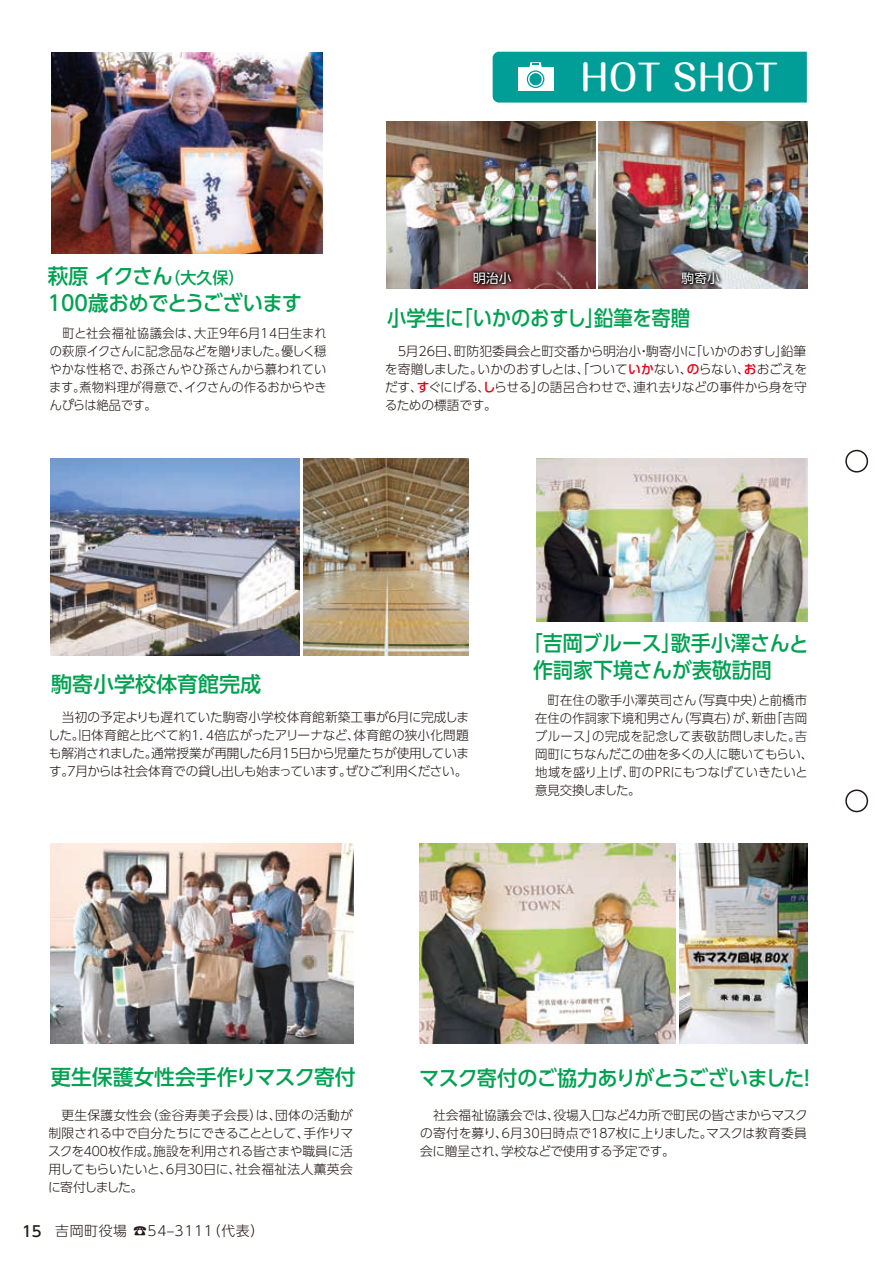
<style>
.page{position:relative;width:893px;height:1263px;background:#fff}
.page>*{position:absolute;margin:0;border:0;box-sizing:border-box;transform-origin:0 0}
.t1{font:500 36px "Maru Fo Pro";color:#fff}
.t2{font:500 21px/27px "UD Shin Go Pr 6";color:#00a151;scale:.95 1}
.t3{font:500 21px/27px "UD Shin Go Pr 6";letter-spacing:-.025em;color:#00a151}
.t4{font:500 21px "UD Shin Go Pr 6";color:#00a151}
.t5{font:500 21px "UD Shin Go Pr 6";letter-spacing:-.035em;color:#00a151;scale:.96 1}
.t6{font:500 21px "UD Shin Go Pr 6";color:#00a151;scale:.92 1}
.t7{font:300 13.8px "UD Shin Go Pro";letter-spacing:.05em;color:#231916}
.t8{font:300 12.75px/18px "UD Shin Go Pr 6";letter-spacing:-.015em;color:#231916;text-align:justify}
.t9{font:300 12.75px/18px "UD Shin Go Pr 6";letter-spacing:-.015em;color:#231916;text-align:justify;scale:.96 1}
.t10{font:12.75px "UD Shin Go Pr 6";color:#fff}
.s1{font-size:16.5px}
.s2{font-weight:500;color:#e60013}
.s3{font-weight:500;font-size:14.85px}
</style>
<div class="page">
<svg style="left:493px;top:52px;width:314px;height:51px;background:#0da39c"></svg>
<img style="left:536px;top:458px;width:271px;height:164px">
<img style="left:51px;top:53px;width:271px;height:200px">
<img style="left:420px;top:844px;width:255px;height:200px">
<img style="left:680px;top:844px;width:127px;height:200px">
<img style="left:51px;top:844px;width:302px;height:200px">
<img style="left:387px;top:121px;width:208px;height:168px">
<img style="left:599px;top:121px;width:208px;height:168px">
<img style="left:51px;top:458px;width:248px;height:197px">
<img style="left:303px;top:458px;width:166px;height:197px">
<img style="left:626px;top:216px;width:149px;height:73px">
<img style="left:418px;top:216px;width:149px;height:73px">
<div style="left:845px;top:450px;width:23px;height:23px;border:2px solid #231916;border-radius:50%"></div>
<div style="left:845px;top:789px;width:23px;height:23px;border:2px solid #231916;border-radius:50%"></div>
<h1 class="t1" style="left:580px;top:49px;width:199px">HOT SHOT</h1>
<h2 class="t3" style="left:48px;top:262px;width:256px">萩原 イクさん<span class="s1">（大久保）<br></span>100歳おめでとうございます</h2>
<p class="t9" style="left:49px;top:324px;width:290px">　町と社会福祉協議会は、大正９年６月14日生まれの萩原イクさんに記念品などを贈りました。優しく穏やかな性格で、お孫さんやひ孫さんから慕われています。煮物料理が得意で、イクさんの作るおからやきんぴらは絶品です。</p>
<p class="t10" style="left:473px;top:267px;width:40px">明治小</p>
<p class="t10" style="left:682px;top:267px;width:40px">駒寄小</p>
<h2 class="t6" style="left:387px;top:301px;width:331px">小学生に「いかのおすし」鉛筆を寄贈</h2>
<p class="t8" style="left:385px;top:341px;width:424px">　５月26日、町防犯委員会と町交番から明治小・駒寄小に「いかのおすし」鉛筆を寄贈しました。いかのおすしとは、「ついて<span class="s2">いか</span>ない、<span class="s2">の</span>らない、<span class="s2">お</span>おごえをだす、<span class="s2">す</span>ぐにげる、<span class="s2">し</span>らせる」の語呂合わせで、連れ去りなどの事件から身を守るための標語です。</p>
<h2 class="t4" style="left:51px;top:667px;width:212px">駒寄小学校体育館完成</h2>
<p class="t8" style="left:48px;top:708px;width:423px">　当初の予定よりも遅れていた駒寄小学校体育館新築工事が６月に完成しました。旧体育館と比べて約１．４倍広がったアリーナなど、体育館の狭小化問題も解消されました。通常授業が再開した６月15日から児童たちが使用しています。７月からは社会体育での貸し出しも始まっています。ぜひご利用ください。</p>
<h2 class="t2" style="left:533px;top:629px;width:291px;text-indent:-10px">「吉岡ブルース」歌手小澤さんと作詞家下境さんが表敬訪問</h2>
<p class="t8" style="left:535px;top:691px;width:280px;text-align:left">　町在住の歌手小澤英司さん（写真中央）と前橋市在住の作詞家下境和男さん（写真右）が、新曲「吉岡ブルース」の完成を記念して表敬訪問しました。吉岡町にちなんだこの曲を多くの人に聴いてもらい、地域を盛り上げ、町のＰＲにもつなげていきたいと意見交換しました。</p>
<h2 class="t4" style="left:50px;top:1060px;width:307px">更生保護女性会手作りマスク寄付</h2>
<p class="t8" style="left:48px;top:1105px;width:307px">　更生保護女性会（金谷寿美子会長）は、団体の活動が制限される中で自分たちにできることとして、手作りマスクを４００枚作成。施設を利用される皆さまや職員に活用してもらいたいと、６月３０日に、社会福祉法人薫英会に寄付しました。</p>
<p class="t7" style="left:22px;top:1220px;width:244px"><span class="s3">15</span> 吉岡町役場 ☎54—3111（代表）</p>
<h2 class="t5" style="left:419px;top:1061px;width:416px">マスク寄付のご協力ありがとうございました！</h2>
<p class="t8" style="left:420px;top:1106px;width:389px">　社会福祉協議会では、役場入口など４カ所で町民の皆さまからマスクの寄付を募り、６月30日時点で１８７枚に上りました。マスクは教育委員会に贈呈され、学校などで使用する予定です。</p>
</div>
